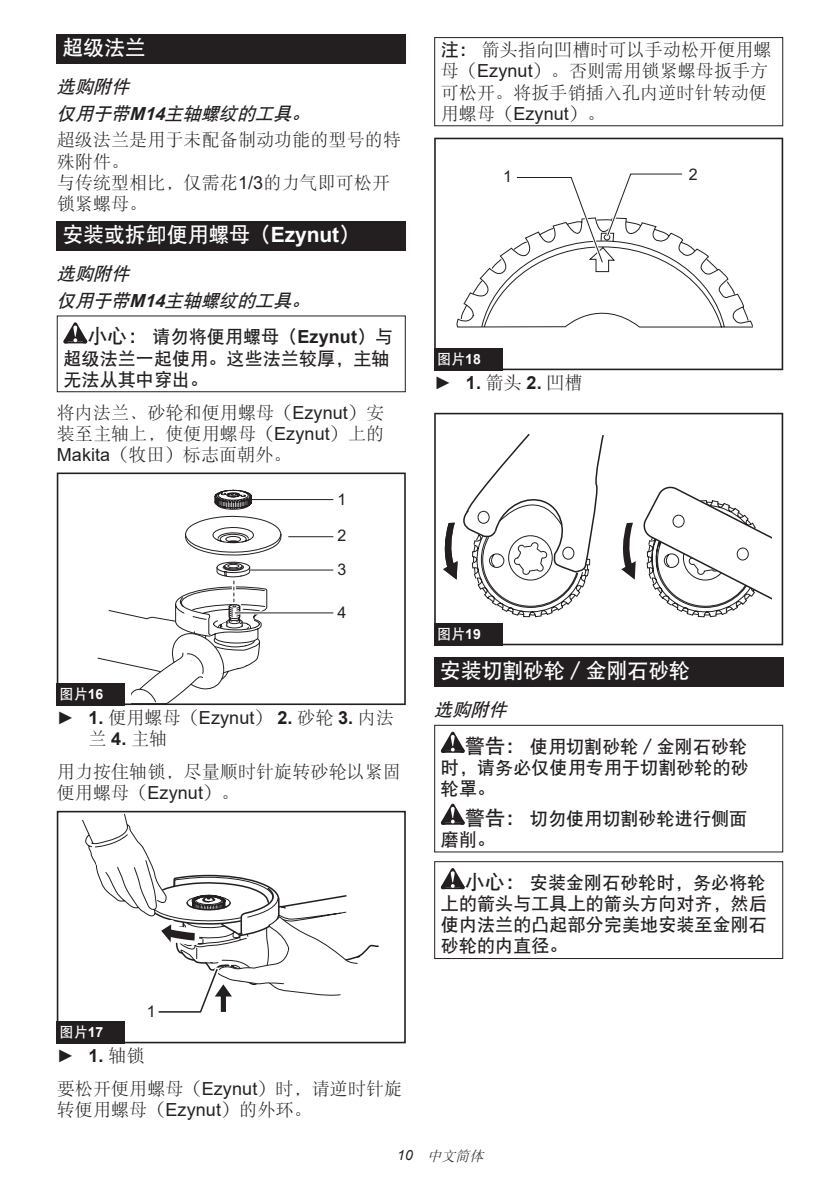
<style>
.page{position:relative;width:840px;height:1191px;background:#fff}
.page>*{position:absolute;margin:0;border:0;box-sizing:border-box;transform-origin:0 0}
.t1{font:21px "DFP Hei W7 GB EUC H";letter-spacing:-.01em;color:#fff}
.t2{font:18px/21px "DFP Song W3 GB EUC H";letter-spacing:.005em;color:#231f20}
.t3{font:18px/21px "DFP Hei W7 GB EUC H";letter-spacing:.005em;color:#231f20}
.t4{font:italic 18px/26.8px "DFP Hei W7 GB EUC H";color:#231f20}
.t5{font:700 18px "Arial";color:#231f20}
.t6{font:16px "Arial";color:#231f20}
.t7{font:14px "DFP Hei W7 GB EUC H";letter-spacing:.005em;color:#fff}
.t8{font:italic 14px "DFP Song W3 GB EUC H";color:#231f20}
.s1{font-family:"Arial";font-weight:700}
.s2{font-family:"Arial"}
.s3{font-size:20px}
.s4{font-weight:400}
.s5{font-family:"DFP Song W3 GB EUC H";font-weight:400}
.s6{font-family:"DFP Hei W7 GB EUC H"}
.s7{font-style:italic}
</style>
<div class="page">
<div style="left:57px;top:34px;width:348px;height:29px;background:#231f20"></div>
<div style="left:57px;top:221px;width:348px;height:29px;background:#231f20"></div>
<svg style="left:63px;top:322px;width:24px;height:21px"></svg>
<div style="left:57px;top:315px;width:348px;height:77px;border:1px solid #231f20"></div>
<svg style="left:57px;top:472px;width:348px;height:233px"></svg>
<div style="left:57px;top:683px;width:68px;height:22px;background:#231f20"></div>
<div style="left:57px;top:811px;width:348px;height:232px;border:2px solid #231f20"></div>
<svg style="left:81px;top:811px;width:298px;height:202px"></svg>
<div style="left:57px;top:1020px;width:68px;height:23px;background:#231f20"></div>
<div style="left:434px;top:37px;width:348px;height:89px;border:1px solid #231f20"></div>
<svg style="left:434px;top:138px;width:348px;height:232px"></svg>
<div style="left:434px;top:348px;width:68px;height:23px;background:#231f20"></div>
<svg style="left:434px;top:413px;width:348px;height:232px"></svg>
<div style="left:434px;top:623px;width:68px;height:23px;background:#231f20"></div>
<div style="left:434px;top:657px;width:348px;height:29px;background:#231f20"></div>
<svg style="left:440px;top:731px;width:24px;height:22px"></svg>
<svg style="left:440px;top:803px;width:24px;height:21px"></svg>
<div style="left:434px;top:725px;width:348px;height:127px;border:1px solid #231f20"></div>
<svg style="left:440px;top:868px;width:24px;height:21px"></svg>
<div style="left:434px;top:861px;width:348px;height:98px;border:1px solid #231f20"></div>
<p class="t1" style="left:62px;top:37px;width:85px">超级法兰</p>
<p class="t4" style="left:57px;top:73px;width:259px">选购附件<br>仅用于带<span class="s1">M14</span>主轴螺纹的工具。</p>
<p class="t2" style="left:57px;top:129px;width:345px">超级法兰是用于未配备制动功能的型号的特殊附件。<br>与传统型相比，仅需花<span class="s2">1/3</span>的力气即可松开锁紧螺母。</p>
<p class="t1" style="left:62px;top:224px;width:299px">安装或拆卸便用螺母（<span class="s1">Ezynut</span>）</p>
<p class="t4" style="left:57px;top:260px;width:259px">选购附件<br>仅用于带<span class="s1">M14</span>主轴螺纹的工具。</p>
<p class="t3" style="left:63px;top:326px;width:331px;text-indent:24px"><span class="s3">小心：</span>请勿将便用螺母（<span class="s1">Ezynut</span>）与超级法兰一起使用。这些法兰较厚，主轴无法从其中穿出。</p>
<p class="t2" style="left:57px;top:402px;width:329px;text-align:justify">将内法兰、砂轮和便用螺母（<span class="s2">Ezynut</span>）安装至主轴上，使便用螺母（<span class="s2">Ezynut</span>）上的<span class="s2">Makita</span>（牧田）标志面朝外。</p>
<p class="t6" style="left:337px;top:488px;width:10px">1</p>
<p class="t6" style="left:337px;top:524px;width:10px">2</p>
<p class="t6" style="left:337px;top:559px;width:10px">3</p>
<p class="t6" style="left:337px;top:601px;width:10px">4</p>
<p class="t7" style="left:60px;top:686px;width:45px">图片<span class="s1">16</span></p>
<p class="t2" style="left:88px;top:706px;width:307px;text-indent:-32px"><span class="s2">►</span> <span class="s1">1.</span> 便用螺母（<span class="s2">Ezynut</span>） <span class="s1">2.</span> 砂轮 <span class="s1">3.</span> 内法兰 <span class="s1">4.</span> 主轴</p>
<p class="t2" style="left:57px;top:761px;width:345px">用力按住轴锁，尽量顺时针旋转砂轮以紧固便用螺母（<span class="s2">Ezynut</span>）。</p>
<p class="t6" style="left:147px;top:1000px;width:10px">1</p>
<p class="t7" style="left:60px;top:1024px;width:45px">图片<span class="s1">17</span></p>
<p class="t5" style="left:57px;top:1042px;width:89px"><span class="s4">►</span> 1. <span class="s5">轴锁</span></p>
<p class="t2" style="left:57px;top:1078px;width:347px">要松开便用螺母（<span class="s2">Ezynut</span>）时，请逆时针旋转便用螺母（<span class="s2">Ezynut</span>）的外环。</p>
<p class="t2" style="left:440px;top:39px;width:332px"><span class="s6">注：</span>箭头指向凹槽时可以手动松开便用螺母（<span class="s2">Ezynut</span>）。否则需用锁紧螺母扳手方可松开。将扳手销插入孔内逆时针转动便用螺母（<span class="s2">Ezynut</span>）。</p>
<p class="t6" style="left:502px;top:166px;width:10px">1</p>
<p class="t6" style="left:688px;top:164px;width:10px">2</p>
<p class="t7" style="left:437px;top:352px;width:45px">图片<span class="s1">18</span></p>
<p class="t5" style="left:434px;top:370px;width:150px"><span class="s4">►</span> 1. <span class="s5">箭头</span> 2. <span class="s5">凹槽</span></p>
<p class="t7" style="left:437px;top:627px;width:45px">图片<span class="s1">19</span></p>
<p class="t1" style="left:439px;top:660px;width:252px">安装切割砂轮／金刚石砂轮</p>
<p class="t3" style="left:464px;top:691px;width:284px;line-height:36.6px;text-indent:-31px"><span class="s7">选购附件<br></span><span class="s3">警告：</span>使用切割砂轮／金刚石砂轮</p>
<p class="t3" style="left:440px;top:757px;width:309px">时，请务必仅使用专用于切割砂轮的砂轮罩。</p>
<p class="t3" style="left:440px;top:807px;width:308px;text-indent:24px"><span class="s3">警告：</span>切勿使用切割砂轮进行侧面磨削。</p>
<p class="t3" style="left:440px;top:872px;width:327px;text-align:justify;text-indent:24px"><span class="s3">小心：</span>安装金刚石砂轮时，务必将轮上的箭头与工具上的箭头方向对齐，然后使内法兰的凸起部分完美地安装至金刚石砂轮的内直径。</p>
<p class="t8" style="left:397px;top:1148px;width:91px"><span class="s2">1 0</span> 中文简体</p>
</div>
